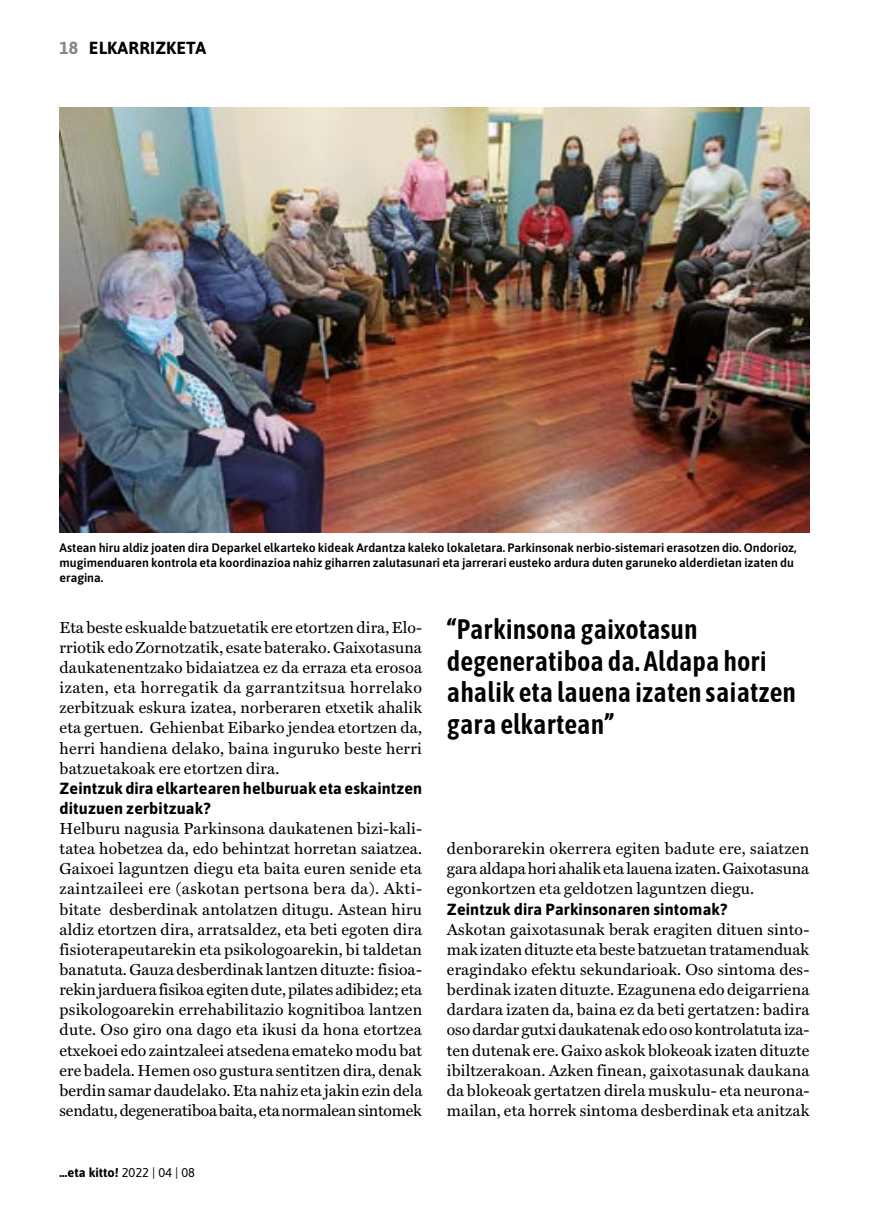
<style>
.page{position:relative;width:869px;height:1216px;background:#fff}
.page>*{position:absolute;margin:0;border:0;box-sizing:border-box;transform-origin:0 0}
.t1{font:600 28px/31.5px "Asap Condensed";color:#000}
.t2{font:700 17.5px "Asap";letter-spacing:.01em;color:#000}
.t3{font:16.1px/20.1px "Miller Text Roman";letter-spacing:.01em;color:#000;text-align:justify}
.t4{font:700 16.1px/20.1px "Asap";letter-spacing:.01em;color:#000}
.t5{font:700 12.78px "Asap";color:#000}
.t6{font:600 12.25px/14.9px "Asap";color:#000}
.s1{color:#878787}
.s2{font-weight:400}
</style>
<div class="page">
<img style="left:60px;top:108px;width:749px;height:424px">
<p class="t2" style="left:60px;top:36px;width:148px"><span class="s1">18</span> ELKARRIZKETA</p>
<p class="t6" style="left:60px;top:540px;width:738px">Astean hiru aldiz joaten dira Deparkel elkarteko kideak Ardantza kaleko lokaletara. Parkinsonak nerbio-sistemari erasotzen dio. Ondorioz, mugimenduaren kontrola eta koordinazioa nahiz giharren zalutasunari eta jarrerari eusteko ardura duten garuneko alderdietan izaten du eragina.</p>
<h1 class="t1" style="left:446px;top:612px;width:350px">“Parkinsona gaixotasun degeneratiboa da. Aldapa hori ahalik eta lauena izaten saiatzen gara elkartean”</h1>
<p class="t3" style="left:60px;top:617px;width:364px">Eta beste eskualde batzuetatik ere etortzen dira, Elo&shy;rriotik edo Zornotzatik, esate baterako. Gaixotasuna daukatenentzako bidaiatzea ez da erraza eta erosoa izaten, eta horregatik da garrantzitsua horrelako zerbitzuak eskura izatea, norberaren etxetik ahalik eta gertuen. Gehienbat Eibarko jendea etortzen da, herri handiena delako, baina inguruko beste herri batzuetakoak ere etortzen dira.</p>
<p class="t4" style="left:60px;top:777px;width:364px">Zeintzuk dira elkartearen helburuak eta eskaintzen dituzuen zerbitzuak?</p>
<p class="t3" style="left:60px;top:818px;width:364px">Helburu nagusia Parkinsona daukatenen bizi-kali&shy;tatea hobetzea da, edo behintzat horretan saiatzea.<br>Gaixoei laguntzen diegu eta baita euren senide eta zaintzaileei ere (askotan pertsona bera da). Akti&shy;bitate desberdinak antolatzen ditugu. Astean hiru aldiz etortzen dira, arratsaldez, eta beti egoten dira fisioterapeutarekin eta psikologoarekin, bi taldetan banatuta. Gauza desberdinak lantzen dituzte: fisioa&shy;rekin jarduera fisikoa egiten dute, pilates adibidez; eta psikologoarekin errehabilitazio kognitiboa lantzen dute. Oso giro ona dago eta ikusi da hona etortzea etxekoei edo zaintzaleei atsedena emateko modu bat ere badela. Hemen oso gustura sentitzen dira, denak berdin samar daudelako. Eta nahiz eta jakin ezin dela sendatu, degeneratiboa baita, eta normalean sintomek</p>
<p class="t3" style="left:446px;top:838px;width:364px">denborarekin okerrera egiten badute ere, saiatzen gara aldapa hori ahalik eta lauena izaten. Gaixotasuna egonkortzen eta geldotzen laguntzen diegu.</p>
<p class="t4" style="left:446px;top:898px;width:282px">Zeintzuk dira Parkinsonaren sintomak?</p>
<p class="t3" style="left:446px;top:919px;width:364px">Askotan gaixotasunak berak eragiten dituen sinto&shy;mak izaten dituzte eta beste batzuetan tratamenduak eragindako efektu sekundarioak. Oso sintoma des&shy;berdinak izaten dituzte. Ezagunena edo deigarriena dardara izaten da, baina ez da beti gertatzen: badira oso dardar gutxi daukatenak edo oso kontrolatuta iza&shy;ten dutenak ere. Gaixo askok blokeoak izaten dituzte ibiltzerakoan. Azken finean, gaixotasunak daukana da blokeoak gertatzen direla muskulu- eta neurona&shy;mailan, eta horrek sintoma desberdinak eta anitzak</p>
<p class="t5" style="left:60px;top:1162px;width:137px">…eta kitto! <span class="s2">2022 | 04 | 08</span></p>
</div>
